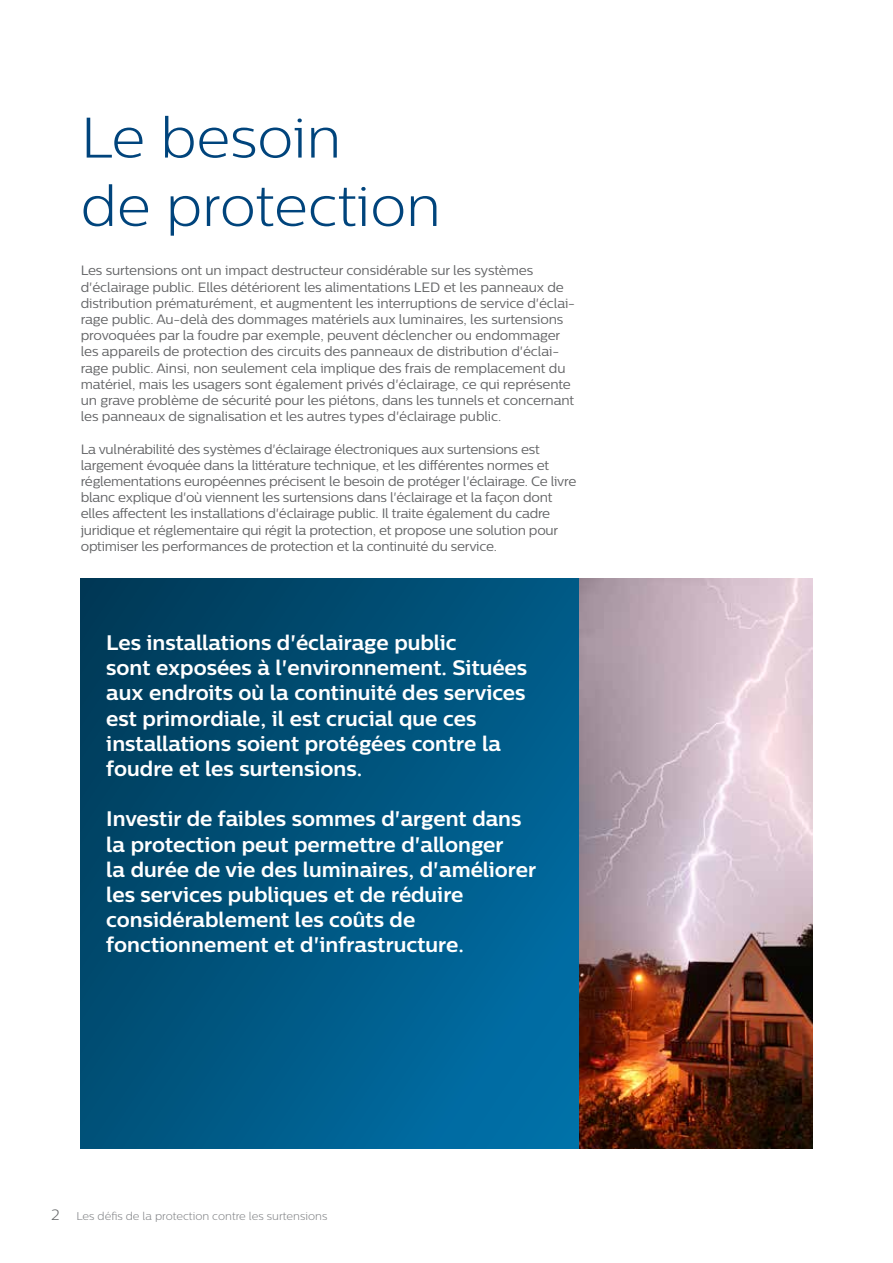
<style>
.page{position:relative;width:893px;height:1263px;background:#fff}
.page>*{position:absolute;margin:0;border:0;box-sizing:border-box;transform-origin:0 0}
.t1{font:300 57px/68.4px "Centrale Sans";color:#00447c}
.t2{font:700 21px/25.2px "Centrale Sans";color:#fff}
.t3{font:13.5px/16.2px "Centrale Sans";letter-spacing:-.02em;color:#636466}
.t4{font:300 11.25px "Centrale Sans";color:#808285}
.s1{font-size:15px;color:#636466}
</style>
<div class="page">
<svg style="left:81px;top:578px;width:499px;height:570px;background:#005580"></svg>
<img style="left:580px;top:578px;width:232px;height:570px">
<h1 class="t1" style="left:81px;top:103px;width:362px">Le besoin<br>de protection</h1>
<p class="t3" style="left:81px;top:262px;width:496px">Les surtensions ont un impact destructeur considérable sur les systèmes d'éclairage public. Elles détériorent les alimentations LED et les panneaux de distribution prématurément, et augmentent les interruptions de service d'éclai&shy;rage public. Au-delà des dommages matériels aux luminaires, les surtensions provoquées par la foudre par exemple, peuvent déclencher ou endommager les appareils de protection des circuits des panneaux de distribution d'éclai&shy;rage public. Ainsi, non seulement cela implique des frais de remplacement du matériel, mais les usagers sont également privés d'éclairage, ce qui représente un grave problème de sécurité pour les piétons, dans les tunnels et concernant les panneaux de signalisation et les autres types d'éclairage public.</p>
<p class="t3" style="left:81px;top:440px;width:497px">La vulnérabilité des systèmes d'éclairage électroniques aux surtensions est largement évoquée dans la littérature technique, et les différentes normes et réglementations européennes précisent le besoin de protéger l'éclairage. Ce livre blanc explique d'où viennent les surtensions dans l'éclairage et la façon dont elles affectent les installations d'éclairage public. Il traite également du cadre juridique et réglementaire qui régit la protection, et propose une solution pour optimiser les performances de protection et la continuité du service.</p>
<h2 class="t2" style="left:106px;top:629px;width:422px">Les installations d'éclairage public<br>sont exposées à l'environnement. Situées aux endroits où la continuité des services est primordiale, il est crucial que ces installations soient protégées contre la foudre et les surtensions.</h2>
<h2 class="t2" style="left:106px;top:806px;width:431px">Investir de faibles sommes d'argent dans la protection peut permettre d'allonger<br>la durée de vie des luminaires, d'améliorer les services publiques et de réduire considérablement les coûts de fonctionnement et d'infrastructure.</h2>
<p class="t4" style="left:51px;top:1210px;width:278px"><span class="s1">2</span> Les défis de la protection contre les surtensions</p>
</div>
